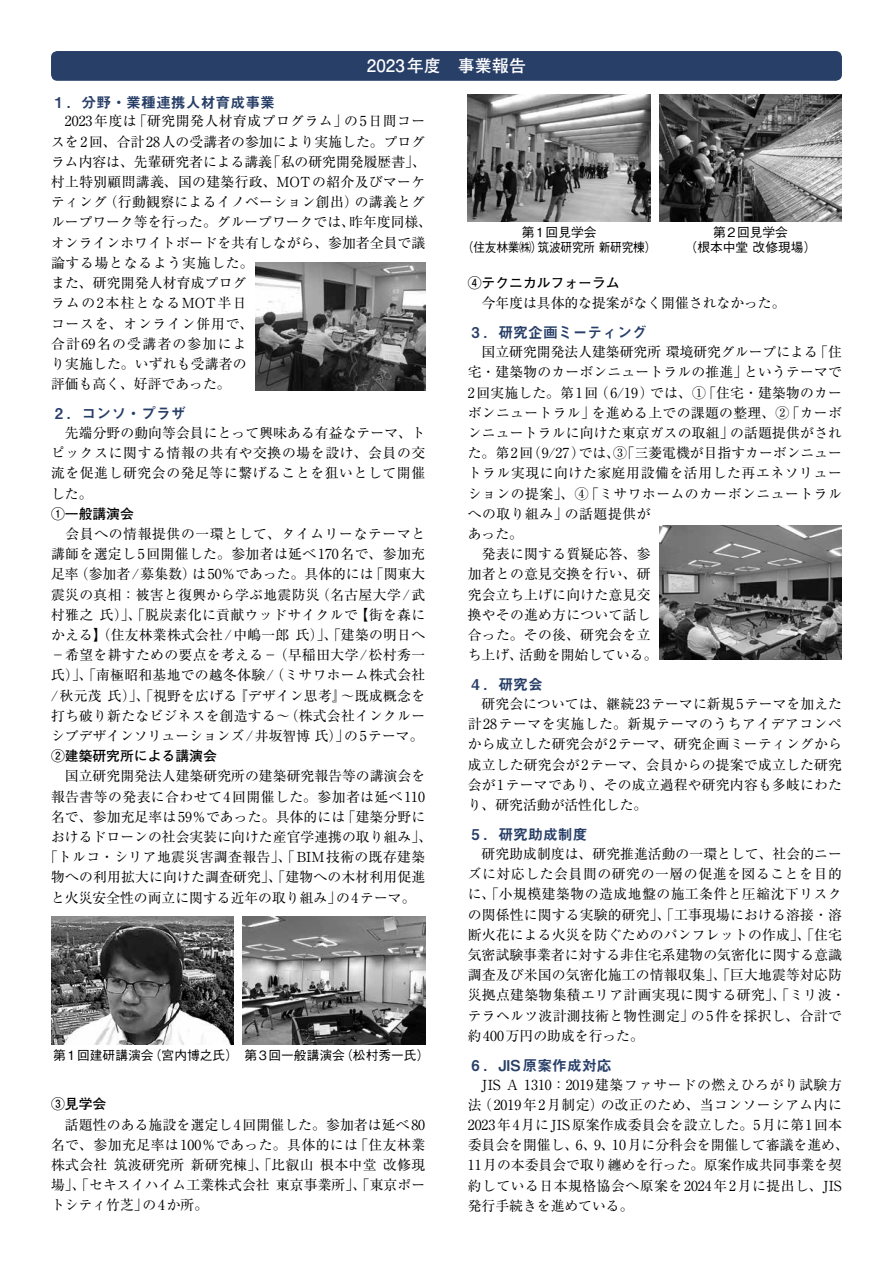
<style>
.page{position:relative;width:893px;height:1263px;background:#fff}
.page>*{position:absolute;margin:0;border:0;box-sizing:border-box;transform-origin:0 0}
.t1{font:700 16.95px "Futo Go B101 Pro";color:#fff}
.t2{font:14.85px "Midashi Go Pro MB31";color:#283f68}
.t3{font:13.8px/20.2px "Ryumin Pro";letter-spacing:.015em;color:#000}
.t4{font:700 13.8px "Futo Go B101 Pro";color:#000}
.t5{font:13.8px "Ryumin Pro";letter-spacing:.035em;color:#000}
.t6{font:500 12.75px/14.9px "Gothic BBB Pro";color:#000;text-align:center}
.t7{font:500 12.75px/14.9px "Gothic BBB Pro";letter-spacing:-.02em;color:#000;text-align:center}
</style>
<div class="page">
<div style="left:51px;top:51px;width:791px;height:30px;background:#283f68;border-radius:6px"></div>
<img style="left:255px;top:263px;width:170px;height:127px">
<img style="left:468px;top:94px;width:183px;height:128px">
<img style="left:659px;top:94px;width:183px;height:128px">
<img style="left:242px;top:917px;width:183px;height:127px">
<img style="left:51px;top:917px;width:183px;height:127px">
<img style="left:659px;top:526px;width:183px;height:134px">
<p class="t1" style="left:367px;top:52px;width:161px">2023年度　事業報告</p>
<p class="t2" style="left:55px;top:90px;width:222px">1 ．分野・業種連携人材育成事業</p>
<p class="t3" style="left:51px;top:110px;width:383px">　2023年度は「研究開発人材育成プログラム」の5日間コースを2回、合計28人の受講者の参加により実施した。プログラム内容は、先輩研究者による講義「私の研究開発履歴書」、村上特別顧問講義、国の建築行政、MOTの紹介及びマーケティング（行動観察によるイノベーション創出）の講義とグループワーク等を行った。グループワークでは、昨年度同様、オンラインホワイトボードを共有しながら、参加者全員で議論する場となるよう実施した。<br>また、研究開発人材育成プログ<br>ラムの2本柱となるMOT半日<br>コースを、オンライン併用で、<br>合計69名の受講者の参加によ<br>り実施した。いずれも受講者の<br>評価も高く、好評であった。</p>
<p class="t2" style="left:55px;top:402px;width:133px">2 ．コンソ・プラザ</p>
<p class="t3" style="left:51px;top:422px;width:376px;text-align:justify">　先端分野の動向等会員にとって興味ある有益なテーマ、トピックスに関する情報の共有や交換の場を設け、会員の交流を促進し研究会の発足等に繋げることを狙いとして開催した。</p>
<p class="t4" style="left:51px;top:502px;width:84px">①一般講演会</p>
<p class="t3" style="left:51px;top:523px;width:376px;text-align:justify">　会員への情報提供の一環として、タイムリーなテーマと講師を選定し5回開催した。参加者は延べ170名で、参加充足率（参加者/募集数）は50％であった。具体的には「関東大震災の真相：被害と復興から学ぶ地震防災（名古屋大学/武村雅之 氏）」、「脱炭素化に貢献ウッドサイクルで【街を森にかえる】（住友林業株式会社/中嶋一郎 氏）」、「建築の明日へ－希望を耕すための要点を考える－（早稲田大学/松村秀一氏）」、「南極昭和基地での越冬体験/（ミサワホーム株式会社/秋元茂 氏）」、「視野を広げる『デザイン思考』～既成概念を打ち破り新たなビジネスを創造する～（株式会社インクルーシブデザインソリューションズ/井坂智博 氏）」の5テーマ。</p>
<p class="t4" style="left:51px;top:745px;width:167px">②建築研究所による講演会</p>
<p class="t3" style="left:51px;top:765px;width:376px">　国立研究開発法人建築研究所の建築研究報告等の講演会を</p>
<p class="t5" style="left:51px;top:786px;width:376px">報告書等の発表に合わせて4回開催した。参加者は延べ110</p>
<p class="t3" style="left:51px;top:806px;width:376px">名で、参加充足率は59％であった。具体的には「建築分野に</p>
<p class="t3" style="left:51px;top:826px;width:383px">おけるドローンの社会実装に向けた産官学連携の取り組み」、</p>
<p class="t3" style="left:44px;top:846px;width:383px">「トルコ・シリア地震災害調査報告」、「BIM技術の既存建築</p>
<p class="t3" style="left:51px;top:866px;width:376px">物への利用拡大に向けた調査研究」、「建物への木材利用促進</p>
<p class="t3" style="left:51px;top:886px;width:366px">と火災安全性の両立に関する近年の取り組み」の4テーマ。</p>
<p class="t6" style="left:53px;top:1046px;width:378px">第1回建研講演会（宮内博之氏）第3回一般講演会（松村秀一氏）</p>
<p class="t4" style="left:51px;top:1093px;width:57px">③見学会</p>
<p class="t3" style="left:51px;top:1113px;width:376px;text-align:justify">　話題性のある施設を選定し4回開催した。参加者は延べ80名で、参加充足率は100％であった。具体的には「住友林業株式会社 筑波研究所 新研究棟」、「比叡山 根本中堂 改修現場」、「セキスイハイム工業株式会社 東京事業所」、「東京ポートシティ竹芝」の4か所。</p>
<p class="t7" style="left:462px;top:223px;width:196px">第1回見学会<br>（住友林業㈱）筑波研究所 新研究棟）</p>
<p class="t6" style="left:685px;top:223px;width:133px">第2回見学会<br>（根本中堂 改修現場）</p>
<p class="t4" style="left:468px;top:272px;width:154px">④テクニカルフォーラム</p>
<p class="t3" style="left:468px;top:292px;width:319px">　今年度は具体的な提案がなく開催されなかった。</p>
<p class="t2" style="left:471px;top:321px;width:177px">3 ．研究企画ミーティング</p>
<p class="t3" style="left:468px;top:341px;width:376px">　国立研究開発法人建築研究所 環境研究グループによる「住宅・建築物のカーボンニュートラルの推進」というテーマで<br>2回実施した。第1回（6/19）では、①「住宅・建築物のカーボンニュートラル」を進める上での課題の整理、②「カーボンニュートラルに向けた東京ガスの取組」の話題提供がされた。第2回（9/27）では、③「三菱電機が目指すカーボンニュートラル実現に向けた家庭用設備を活用した再エネソリューションの提案」、④「ミサワホームのカーボンニュートラルへの取り組み」の話題提供が<br>あった。<br>　発表に関する質疑応答、参<br>加者との意見交換を行い、研<br>究会立ち上げに向けた意見交<br>換やその進め方について話し<br>合った。その後、研究会を立<br>ち上げ、活動を開始している。</p>
<p class="t2" style="left:471px;top:673px;width:73px">4 ．研究会</p>
<p class="t3" style="left:468px;top:693px;width:376px;text-align:justify">　研究会については、継続23テーマに新規5テーマを加えた計28テーマを実施した。新規テーマのうちアイデアコンペから成立した研究会が2テーマ、研究企画ミーティングから成立した研究会が2テーマ、会員からの提案で成立した研究会が1テーマであり、その成立過程や研究内容も多岐にわたり、研究活動が活性化した。</p>
<p class="t2" style="left:471px;top:823px;width:118px">5 ．研究助成制度</p>
<p class="t3" style="left:468px;top:843px;width:379px">　研究助成制度は、研究推進活動の一環として、社会的ニーズに対応した会員間の研究の一層の促進を図ることを目的に、「小規模建築物の造成地盤の施工条件と圧縮沈下リスクの関係性に関する実験的研究」、「工事現場における溶接・溶断火花による火災を防ぐためのパンフレットの作成」、「住宅気密試験事業者に対する非住宅系建物の気密化に関する意識調査及び米国の気密化施工の情報収集」、「巨大地震等対応防災拠点建築物集積エリア計画実現に関する研究」、「ミリ波・テラヘルツ波計測技術と物性測定」の5件を採択し、合計で約400万円の助成を行った。</p>
<p class="t2" style="left:471px;top:1053px;width:142px">6 ．JIS原案作成対応</p>
<p class="t3" style="left:468px;top:1073px;width:383px">　JIS A 1310：2019建築ファサードの燃えひろがり試験方法（2019年2月制定）の改正のため、当コンソーシアム内に<br>2023年4月にJIS原案作成委員会を設立した。5月に第1回本委員会を開催し、6、9、10月に分科会を開催して審議を進め、<br>11月の本委員会で取り纏めを行った。原案作成共同事業を契約している日本規格協会へ原案を2024年2月に提出し、JIS発行手続きを進めている。</p>
</div>
